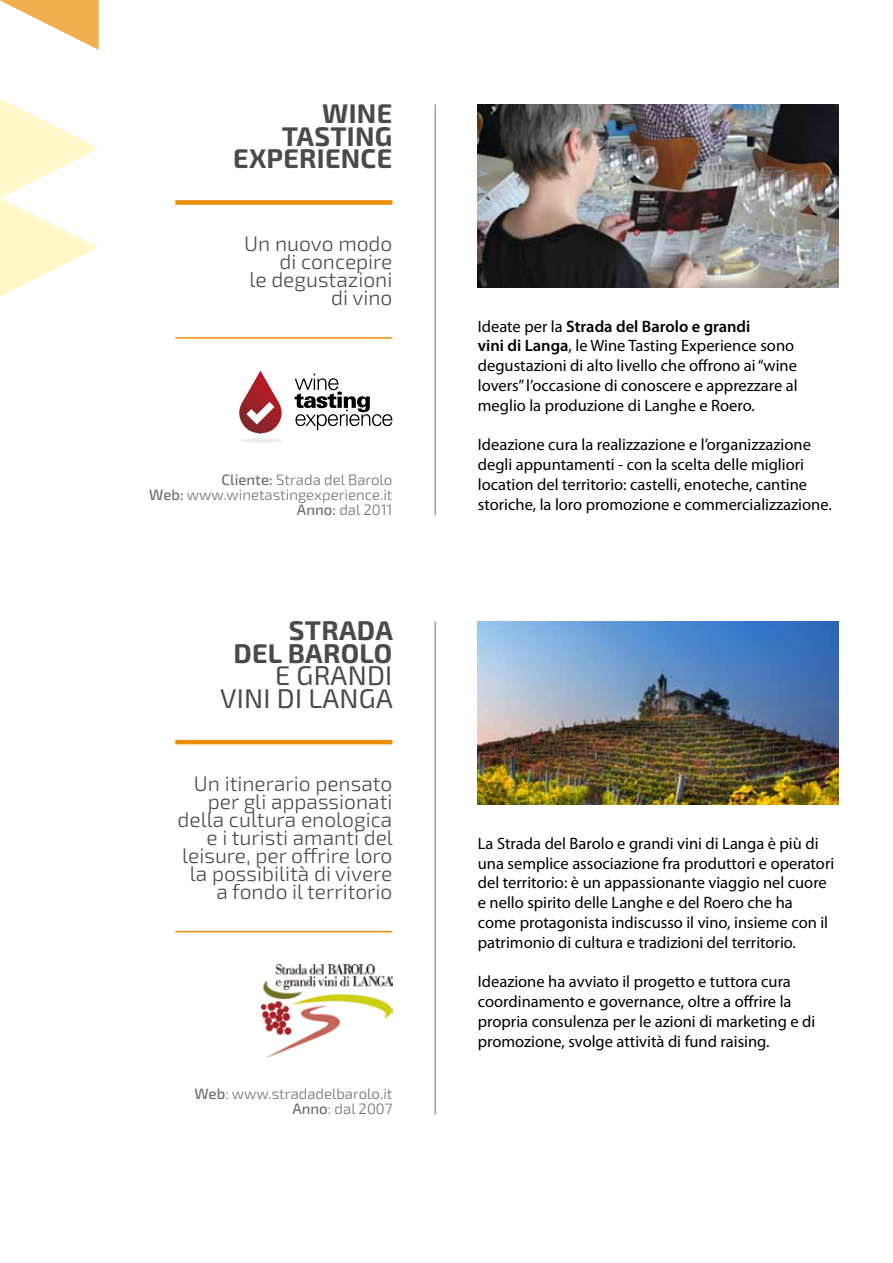
<style>
.page{position:relative;width:893px;height:1263px;background:#fff}
.page>*{position:absolute;margin:0;border:0;box-sizing:border-box;transform-origin:0 0}
.t1{font:700 27px/22.5px "Exo 2.0";letter-spacing:.01em;color:#4a4a49;text-align:right}
.t2{font:27px/22.5px "Exo 2.0";letter-spacing:.01em;color:#4a4a49;text-align:right}
.t3{font:300 21px/18px "Exo 2.0";color:#4a4a49;text-align:right}
.t4{font:16.5px/19.8px "Myriad Pro";color:#000}
.t5{font:300 15px/15px "Exo 2.0";color:#706f6f;text-align:right}
.s1{font-weight:500}
.s2{font-weight:600}
</style>
<div class="page">
<hr style="left:435px;top:621px;width:1px;height:493px;background:#706f6f">
<hr style="left:175px;top:740px;width:217px;height:4px;background:#e98f00">
<hr style="left:175px;top:931px;width:217px;height:1px;background:#e98f00">
<img style="left:478px;top:621px;width:361px;height:183px">
<svg style="left:0;top:0;width:99px;height:297px"></svg>
<hr style="left:435px;top:104px;width:1px;height:411px;background:#706f6f">
<hr style="left:175px;top:337px;width:217px;height:2px;background:#e98f00">
<div style="left:175px;top:200px;width:217px;height:5px;background:#e98f00"></div>
<img style="left:478px;top:104px;width:361px;height:183px">
<svg style="left:239px;top:371px;width:43px;height:63px"></svg>
<svg style="left:295px;top:374px;width:97px;height:56px"></svg>
<div style="left:239px;top:438px;width:43px;height:5px;background:#ededed;border-radius:50%"></div>
<img style="left:262px;top:964px;width:130px;height:93px">
<h1 class="t1" style="left:233px;top:103px;width:161px">WINE<br>TASTING<br>EXPERIENCE</h1>
<p class="t3" style="left:244px;top:235px;width:150px">Un nuovo modo di concepire<br>le degustazioni di vino</p>
<p class="t5" style="left:149px;top:473px;width:245px"><span class="s1">Cliente:</span> Strada del Barolo<br><span class="s1">Web:</span> www.winetastingexperience.it<br><span class="s1">Anno:</span> dal 2011</p>
<h1 class="t1" style="left:233px;top:620px;width:161px">STRADA<br>DEL BAROLO</h1>
<h1 class="t2" style="left:220px;top:665px;width:174px">E GRANDI<br>VINI DI LANGA</h1>
<p class="t3" style="left:178px;top:775px;width:217px">Un itinerario pensato per gli appassionati della cultura enologica e i turisti amanti del leisure, per offrire loro la possibilità di vivere a fondo il territorio</p>
<p class="t5" style="left:195px;top:1087px;width:199px"><span class="s1">Web</span>: www.stradadelbarolo.it<br><span class="s1">Anno</span>: dal 2007</p>
<p class="t4" style="left:478px;top:316px;width:321px">Ideate per la <span class="s2">Strada del Barolo e grandi<br>vini di Langa</span>, le Wine Tasting Experience sono degustazioni di alto livello che offrono ai “wine lovers” l’occasione di conoscere e apprezzare al meglio la produzione di Langhe e Roero.</p>
<p class="t4" style="left:478px;top:435px;width:355px">Ideazione cura la realizzazione e l’organizzazione degli appuntamenti - con la scelta delle migliori location del territorio: castelli, enoteche, cantine storiche, la loro promozione e commercializzazione.</p>
<p class="t4" style="left:478px;top:833px;width:358px">La Strada del Barolo e grandi vini di Langa è più di una semplice associazione fra produttori e operatori del territorio: è un appassionante viaggio nel cuore e nello spirito delle Langhe e del Roero che ha come protagonista indiscusso il vino, insieme con il patrimonio di cultura e tradizioni del territorio.</p>
<p class="t4" style="left:478px;top:971px;width:339px">Ideazione ha avviato il progetto e tuttora cura coordinamento e governance, oltre a offrire la propria consulenza per le azioni di marketing e di promozione, svolge attività di fund raising.</p>
</div>
